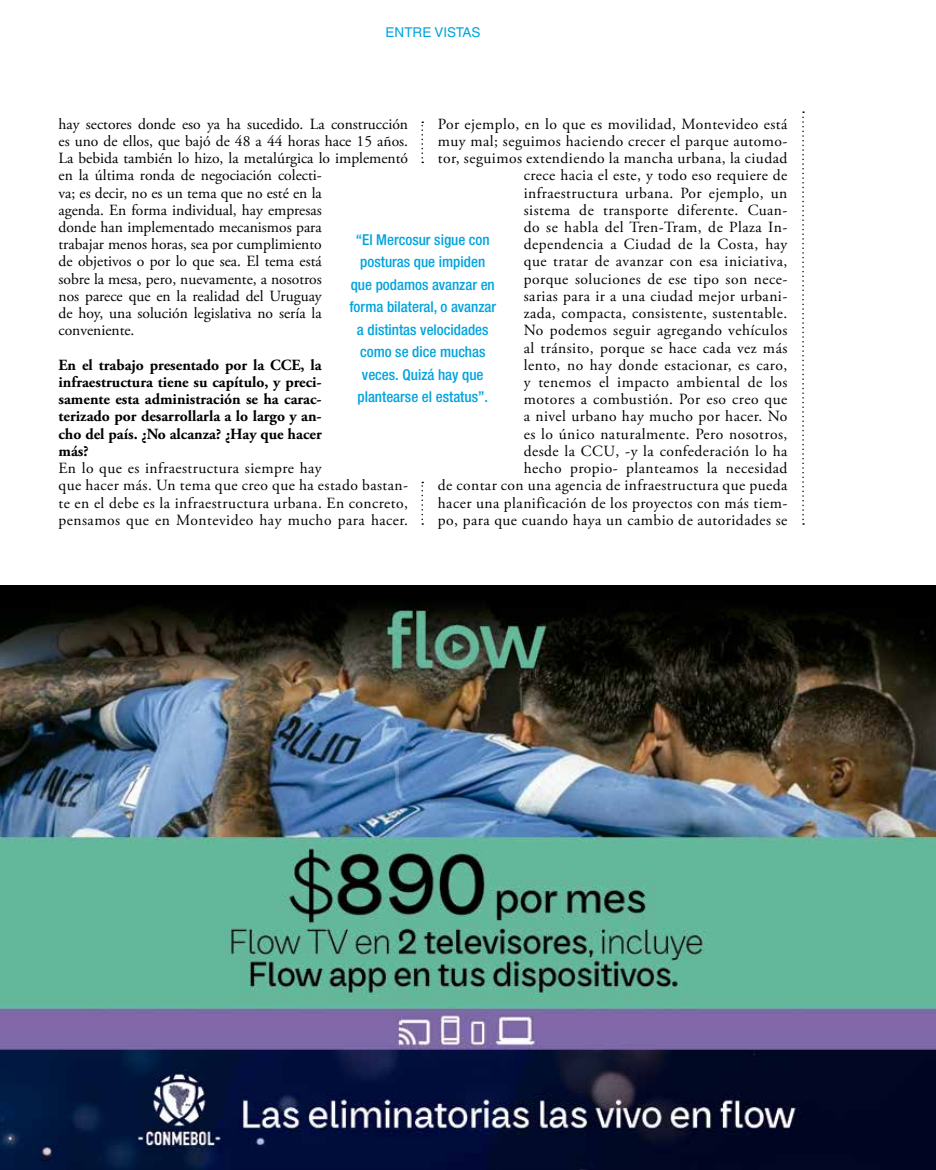
<style>
.page{position:relative;width:936px;height:1170px;background:#fff}
.page>*{position:absolute;margin:0;border:0;box-sizing:border-box;transform-origin:0 0}
.t1{font:15.6px/17.2px "Adobe Garamond Pro";letter-spacing:.03em;color:#000}
.t2{font:15.6px/17.2px "Adobe Garamond Pro";color:#000}
.t3{font:700 15.6px/17.2px "Adobe Garamond Pro";color:#000;text-align:justify}
.t4{font:500 condensed 15px/22.5px "Helvetica Neue LT Std";color:#00a3de;text-align:center}
.t5{font:13.5px "Helvetica LT Std";color:#00a3de}
</style>
<div class="page">
<svg style="left:421px;top:121px;width:2px;height:42px"></svg>
<svg style="left:421px;top:481px;width:2px;height:43px"></svg>
<svg style="left:802px;top:111px;width:2px;height:413px"></svg>
<img style="left:0;top:585px;width:935px;height:584px">
<p class="t5" style="left:385px;top:25px;width:96px">ENTRE VISTAS</p>
<p class="t2" style="left:58px;top:116px;width:351px">hay sectores donde eso ya ha sucedido. La construcción es uno de ellos, que bajó de 48 a 44 horas hace 15 años.<br>La bebida también lo hizo, la metalúrgica lo implementó en la última ronda de negociación colecti-<br>va; es decir, no es un tema que no esté en la<br>agenda. En forma individual, hay empresas<br>donde han implementado mecanismos para<br>trabajar menos horas, sea por cumplimiento<br>de objetivos o por lo que sea. El tema está<br>sobre la mesa, pero, nuevamente, a nosotros<br>nos parece que en la realidad del Uruguay<br>de hoy, una solución legislativa no sería la<br>conveniente.</p>
<p class="t3" style="left:58px;top:356px;width:265px">En el trabajo presentado por la CCE, la infraestructura tiene su capítulo, y preci&shy;samente esta administración se ha carac&shy;terizado por desarrollarla a lo largo y an&shy;cho del país. ¿No alcanza? ¿Hay que hacer más?</p>
<p class="t1" style="left:58px;top:460px;width:351px">En lo que es infraestructura siempre hay<br>que hacer más. Un tema que creo que ha estado bastan&shy;te en el debe es la infraestructura urbana. En concreto, pensamos que en Montevideo hay mucho para hacer.</p>
<p class="t1" style="left:438px;top:116px;width:351px;text-align:right">Por ejemplo, en lo que es movilidad, Montevideo está muy mal; seguimos haciendo crecer el parque automo&shy;tor, seguimos extendiendo la mancha urbana, la ciudad crece hacia el este, y todo eso requiere de infraestructura urbana. Por ejemplo, un<br>sistema de transporte diferente. Cuan-<br>do se habla del Tren-Tram, de Plaza In-<br>dependencia a Ciudad de la Costa, hay<br>que tratar de avanzar con esa iniciativa,<br>porque soluciones de ese tipo son nece-<br>sarias para ir a una ciudad mejor urbani-<br>zada, compacta, consistente, sustentable.<br>No podemos seguir agregando vehículos<br>al tránsito, porque se hace cada vez más<br>lento, no hay donde estacionar, es caro,<br>y tenemos el impacto ambiental de los<br>motores a combustión. Por eso creo que<br>a nivel urbano hay mucho por hacer. No<br>es lo único naturalmente. Pero nosotros,<br>desde la CCU, -y la confederación lo ha<br>hecho propio- planteamos la necesidad<br>de contar con una agencia de infraestructura que pueda hacer una planificación de los proyectos con más tiem&shy;po, para que cuando haya un cambio de autoridades se</p>
<p class="t4" style="left:349px;top:228px;width:148px">“El Mercosur sigue con posturas que impiden que podamos avanzar en forma bilateral, o avanzar a distintas velocidades como se dice muchas veces. Quizá hay que plantearse el estatus”.</p>
</div>
